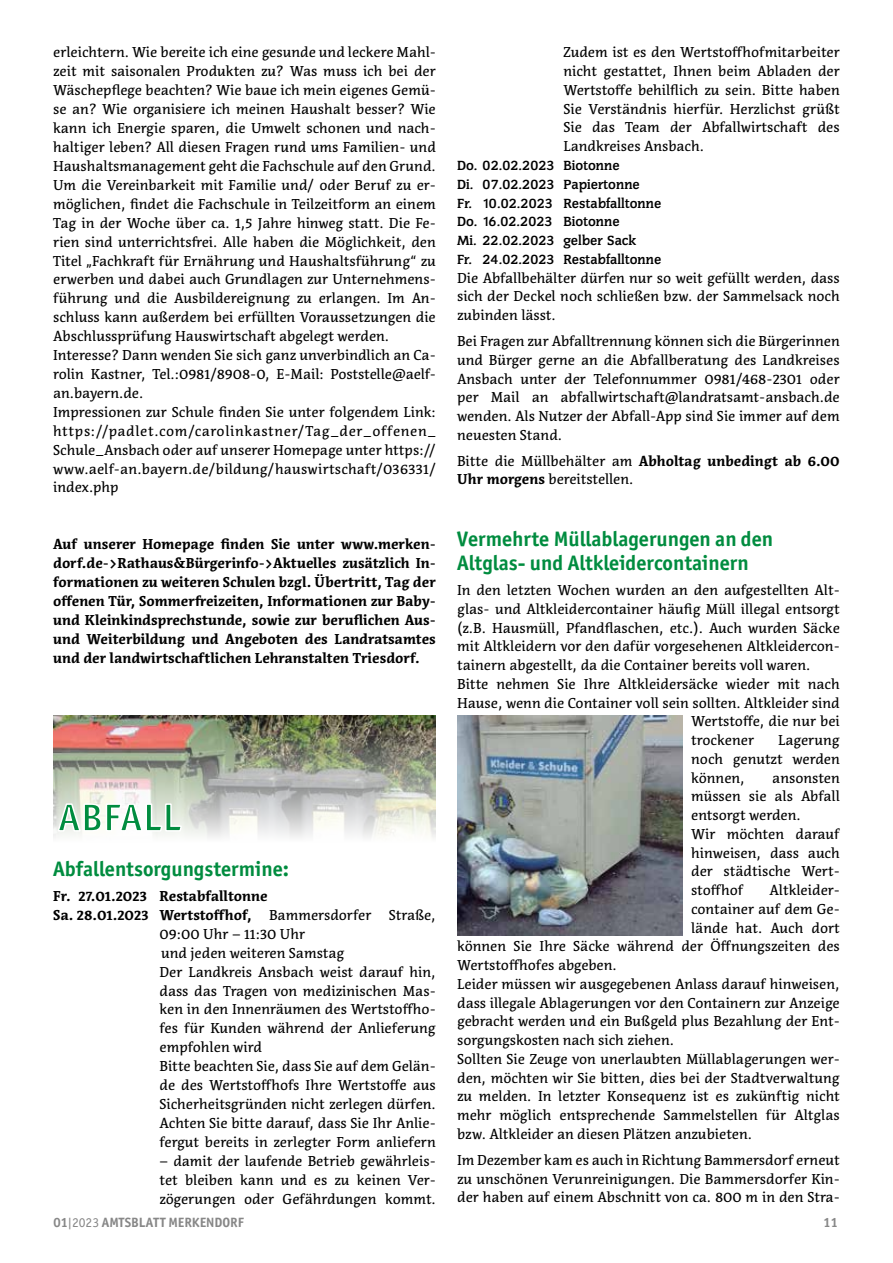
<style>
.page{position:relative;width:893px;height:1263px;background:#fff}
.page>*{position:absolute;margin:0;border:0;box-sizing:border-box;transform-origin:0 0}
.t1{font:700 21px/24px "Officina Sans ITC Pro";color:#008c3f}
.t2{font:14.25px/18.9px "Acuta";color:#000;text-align:justify}
.t3{font:700 14.25px/18.9px "Acuta";color:#000;text-align:justify}
.t4{font:700 14.25px/18.8px "Congress SB";color:#000}
.t5{font:700 13.5px "Officina Sans ITC Pro";color:#878787}
.s1{font-weight:400}
.s2{font-weight:700}
</style>
<div class="page">
<img style="left:53px;top:715px;width:383px;height:123px">
<svg style="left:57px;top:803px;width:126px;height:29px"></svg>
<img style="left:457px;top:715px;width:226px;height:220px">
<p class="t2" style="left:53px;top:43px;width:384px;text-align:left">erleichtern. Wie bereite ich eine gesunde und leckere Mahl&shy;zeit mit saisonalen Produkten zu? Was muss ich bei der Wäschepflege beachten? Wie baue ich mein eigenes Gemü&shy;se an? Wie organisiere ich meinen Haushalt besser? Wie kann ich Energie sparen, die Umwelt schonen und nach&shy;haltiger leben? All diesen Fragen rund ums Familien- und Haushaltsmanagement geht die Fachschule auf den Grund.<br>Um die Vereinbarkeit mit Familie und/ oder Beruf zu er&shy;möglichen, findet die Fachschule in Teilzeitform an einem Tag in der Woche über ca. 1,5 Jahre hinweg statt. Die Fe&shy;rien sind unterrichtsfrei. Alle haben die Möglichkeit, den Titel „Fachkraft für Ernährung und Haushaltsführung“ zu erwerben und dabei auch Grundlagen zur Unternehmens&shy;führung und die Ausbildereignung zu erlangen. Im An&shy;schluss kann außerdem bei erfüllten Voraussetzungen die Abschlussprüfung Hauswirtschaft abgelegt werden.<br>Interesse? Dann wenden Sie sich ganz unverbindlich an Ca&shy;rolin Kastner, Tel.:0981/8908-0, E-Mail: Poststelle@aelf&shy;an.bayern.de.<br>Impressionen zur Schule finden Sie unter folgendem Link: https://padlet.com/carolinkastner/Tag_der_offenen_ Schule_Ansbach oder auf unserer Homepage unter https:// www.aelf-an.bayern.de/bildung/hauswirtschaft/036331/ index.php</p>
<p class="t3" style="left:53px;top:535px;width:384px">Auf unserer Homepage finden Sie unter www.merken&shy;dorf.de-&gt;Rathaus&amp;Bürgerinfo-&gt;Aktuelles zusätzlich In&shy;formationen zu weiteren Schulen bzgl. Übertritt, Tag der offenen Tür, Sommerfreizeiten, Informationen zur Baby&shy;und Kleinkindsprechstunde, sowie zur beruflichen Aus&shy;und Weiterbildung und Angeboten des Landratsamtes und der landwirtschaftlichen Lehranstalten Triesdorf.</p>
<h1 class="t1" style="left:53px;top:856px;width:237px">Abfallentsorgungstermine:</h1>
<p class="t3" style="left:53px;top:886px;width:216px">Fr. 27.01.2023 Restabfalltonne</p>
<p class="t3" style="left:53px;top:905px;width:384px">Sa. 28.01.2023 Wertstoffhof, <span class="s1">Bammersdorfer Straße,</span></p>
<p class="t2" style="left:159px;top:924px;width:147px">09:00 Uhr – 11:30 Uhr</p>
<p class="t2" style="left:161px;top:943px;width:185px">und jeden weiteren Samstag</p>
<p class="t2" style="left:159px;top:962px;width:278px">Der Landkreis Ansbach weist darauf hin,</p>
<p class="t2" style="left:159px;top:981px;width:278px">dass das Tragen von medizinischen Mas-</p>
<p class="t2" style="left:159px;top:1000px;width:278px">ken in den Innenräumen des Wertstoffho-</p>
<p class="t2" style="left:159px;top:1019px;width:278px">fes für Kunden während der Anlieferung</p>
<p class="t2" style="left:159px;top:1038px;width:104px">empfohlen wird</p>
<p class="t2" style="left:159px;top:1057px;width:278px">Bitte beachten Sie, dass Sie auf dem Gelän-</p>
<p class="t2" style="left:159px;top:1076px;width:278px">de des Wertstoffhofs Ihre Wertstoffe aus</p>
<p class="t2" style="left:159px;top:1094px;width:278px">Sicherheitsgründen nicht zerlegen dürfen.</p>
<p class="t2" style="left:159px;top:1113px;width:278px">Achten Sie bitte darauf, dass Sie Ihr Anlie-</p>
<p class="t2" style="left:159px;top:1132px;width:278px">fergut bereits in zerlegter Form anliefern</p>
<p class="t2" style="left:159px;top:1151px;width:278px">– damit der laufende Betrieb gewährleis&shy;tet bleiben kann und es zu keinen Ver&shy;zögerungen oder Gefährdungen kommt.</p>
<p class="t2" style="left:563px;top:43px;width:278px">Zudem ist es den Wertstoffhofmitarbeiter nicht gestattet, Ihnen beim Abladen der Wertstoffe behilflich zu sein. Bitte haben Sie Verständnis hierfür. Herzlichst grüßt Sie das Team der Abfallwirtschaft des Landkreises Ansbach.</p>
<p class="t4" style="left:457px;top:157px;width:206px">Do. 02.02.2023 Biotonne<br>Di. 07.02.2023 Papiertonne<br>Fr. 10.02.2023 Restabfalltonne<br>Do. 16.02.2023 Biotonne<br>Mi. 22.02.2023 gelber Sack<br>Fr. 24.02.2023 Restabfalltonne</p>
<p class="t2" style="left:457px;top:268px;width:384px">Die Abfallbehälter dürfen nur so weit gefüllt werden, dass sich der Deckel noch schließen bzw. der Sammelsack noch zubinden lässt.</p>
<p class="t2" style="left:457px;top:332px;width:384px">Bei Fragen zur Abfalltrennung können sich die Bürgerinnen und Bürger gerne an die Abfallberatung des Landkreises Ansbach unter der Telefonnummer 0981/468-2301 oder per Mail an abfallwirtschaft@landratsamt-ansbach.de wenden. Als Nutzer der Abfall-App sind Sie immer auf dem neuesten Stand.</p>
<p class="t2" style="left:457px;top:451px;width:384px">Bitte die Müllbehälter am <span class="s2">Abholtag unbedingt ab 6.00<br>Uhr morgens</span> bereitstellen.</p>
<h1 class="t1" style="left:457px;top:527px;width:318px">Vermehrte Müllablagerungen an den<br>Altglas- und Altkleidercontainern</h1>
<p class="t2" style="left:457px;top:581px;width:384px">In den letzten Wochen wurden an den aufgestellten Alt-</p>
<p class="t2" style="left:457px;top:599px;width:384px">glas- und Altkleidercontainer häufig Müll illegal entsorgt</p>
<p class="t2" style="left:457px;top:618px;width:384px">(z.B. Hausmüll, Pfandflaschen, etc.). Auch wurden Säcke</p>
<p class="t2" style="left:457px;top:637px;width:384px">mit Altkleidern vor den dafür vorgesehenen Altkleidercon-</p>
<p class="t2" style="left:457px;top:656px;width:355px">tainern abgestellt, da die Container bereits voll waren.</p>
<p class="t2" style="left:457px;top:674px;width:384px">Bitte nehmen Sie Ihre Altkleidersäcke wieder mit nach</p>
<p class="t2" style="left:457px;top:693px;width:384px">Hause, wenn die Container voll sein sollten. Altkleider sind</p>
<p class="t2" style="left:691px;top:712px;width:150px">Wertstoffe, die nur bei</p>
<p class="t2" style="left:691px;top:731px;width:64px">trockener</p>
<p class="t2" style="left:691px;top:731px;width:150px;text-indent:87px">Lagerung noch genutzt werden können,</p>
<p class="t2" style="left:691px;top:768px;width:150px;text-align:left;text-indent:81px">ansonsten müssen sie als Abfall entsorgt werden.<br>Wir möchten darauf hinweisen, dass auch der städtische Wert&shy;stoffhof</p>
<p class="t2" style="left:770px;top:881px;width:72px">Altkleider-</p>
<p class="t2" style="left:691px;top:899px;width:150px">container auf dem Ge-</p>
<p class="t2" style="left:691px;top:918px;width:150px">lände hat. Auch dort</p>
<p class="t2" style="left:457px;top:937px;width:384px">können Sie Ihre Säcke während der Öffnungszeiten des</p>
<p class="t2" style="left:457px;top:956px;width:161px">Wertstoffhofes abgeben.</p>
<p class="t2" style="left:457px;top:974px;width:384px">Leider müssen wir ausgegebenen Anlass darauf hinweisen,</p>
<p class="t2" style="left:457px;top:993px;width:384px">dass illegale Ablagerungen vor den Containern zur Anzeige</p>
<p class="t2" style="left:457px;top:1012px;width:384px">gebracht werden und ein Bußgeld plus Bezahlung der Ent-</p>
<p class="t2" style="left:457px;top:1031px;width:218px">sorgungskosten nach sich ziehen.</p>
<p class="t2" style="left:457px;top:1049px;width:384px">Sollten Sie Zeuge von unerlaubten Müllablagerungen wer-</p>
<p class="t2" style="left:457px;top:1068px;width:384px">den, möchten wir Sie bitten, dies bei der Stadtverwaltung</p>
<p class="t2" style="left:457px;top:1087px;width:384px">zu melden. In letzter Konsequenz ist es zukünftig nicht</p>
<p class="t2" style="left:457px;top:1106px;width:384px">mehr möglich entsprechende Sammelstellen für Altglas</p>
<p class="t2" style="left:457px;top:1124px;width:297px">bzw. Altkleider an diesen Plätzen anzubieten.</p>
<p class="t2" style="left:457px;top:1150px;width:384px">Im Dezember kam es auch in Richtung Bammersdorf erneut zu unschönen Verunreinigungen. Die Bammersdorfer Kin&shy;der haben auf einem Abschnitt von ca. 800 m in den Stra-</p>
<p class="t5" style="left:53px;top:1214px;width:192px">01<span class="s1">|2023</span> AMTSBLATT MERKENDORF</p>
<p class="t5" style="left:823px;top:1214px;width:16px">11</p>
</div>
